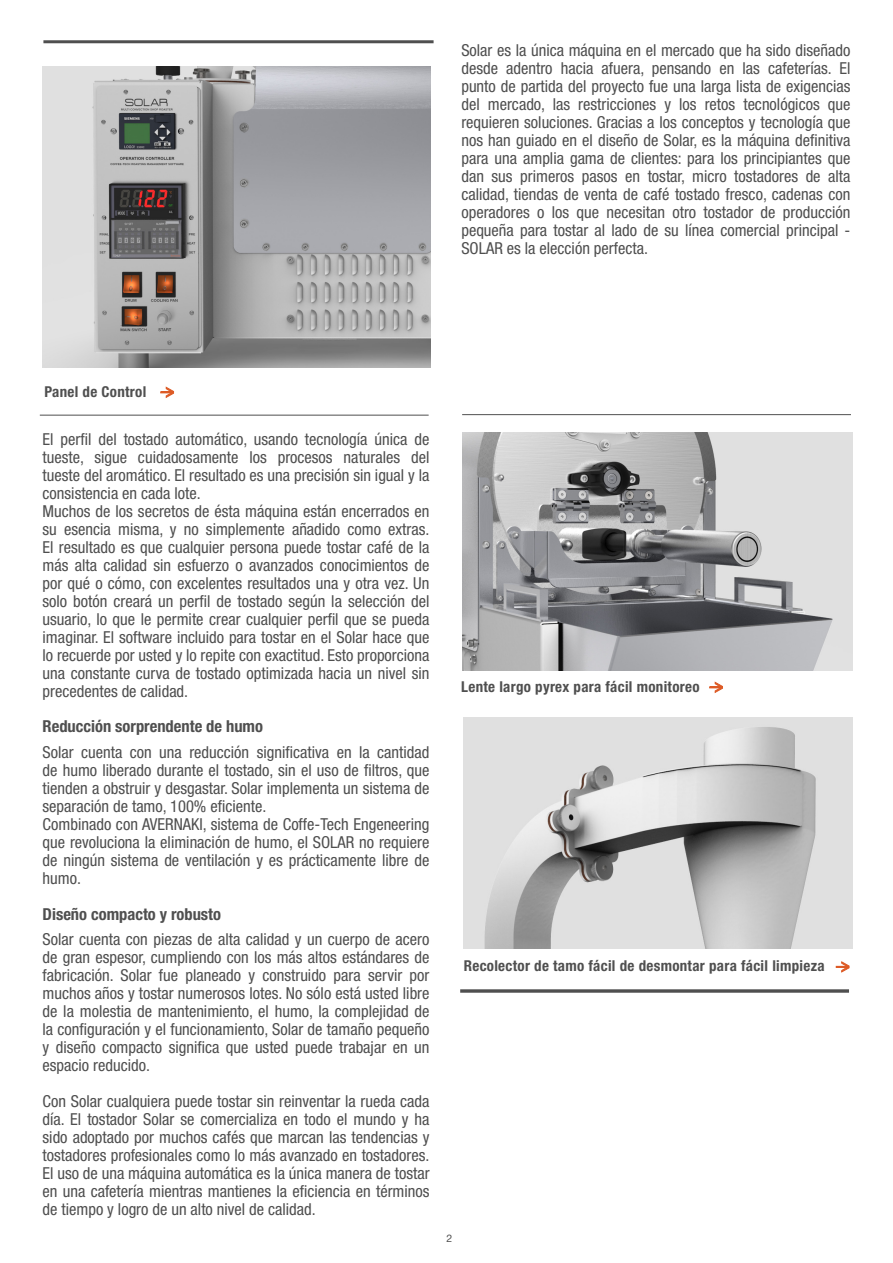
<style>
.page{position:relative;width:893px;height:1263px;background:#fff}
.page>*{position:absolute;margin:0;border:0;box-sizing:border-box;transform-origin:0 0}
.t1{font:condensed 16.5px/18px "Helvetica Neue";color:#4f4f4f;text-align:justify}
.t2{font:700 condensed 16.5px "Helvetica Neue";color:#4f4f4f}
.t3{font:700 condensed 15px "Helvetica Neue";letter-spacing:.02em;color:#4f4f4f}
.t4{font:10.5px "Helvetica Neue";color:#4f4f4f}
</style>
<div class="page">
<svg style="left:160px;top:386px;width:14px;height:12px"></svg>
<hr style="left:43px;top:40px;width:391px;height:3px;background:#4f4f4f">
<hr style="left:40px;top:415px;width:389px;height:1px;background:#4f4f4f">
<img style="left:42px;top:66px;width:388px;height:302px">
<hr style="left:462px;top:414px;width:389px;height:1px;background:#4f4f4f">
<svg style="left:709px;top:681px;width:14px;height:12px"></svg>
<svg style="left:460px;top:989px;width:389px;height:4px;background:#686868"></svg>
<svg style="left:836px;top:961px;width:14px;height:12px"></svg>
<img style="left:462px;top:432px;width:390px;height:238px">
<img style="left:464px;top:718px;width:388px;height:230px">
<p class="t1" style="left:461px;top:41px;width:391px;text-align:right">Solar es la única máquina en el mercado que ha sido diseñado<br>El</p>
<p class="t1" style="left:768px;top:59px;width:65px">cafeterías.</p>
<p class="t1" style="left:602px;top:59px;width:44px">afuera,</p>
<p class="t1" style="left:461px;top:59px;width:38px">desde</p>
<p class="t1" style="left:461px;top:77px;width:391px">punto de partida del proyecto fue una larga lista de exigencias</p>
<p class="t1" style="left:828px;top:95px;width:24px">que</p>
<p class="t1" style="left:506px;top:59px;width:48px">adentro</p>
<p class="t1" style="left:561px;top:59px;width:34px">hacia</p>
<p class="t1" style="left:652px;top:59px;width:61px">pensando</p>
<p class="t1" style="left:742px;top:59px;width:19px">las</p>
<p class="t1" style="left:719px;top:59px;width:16px">en</p>
<p class="t1" style="left:743px;top:95px;width:78px">tecnológicos</p>
<p class="t1" style="left:461px;top:95px;width:20px">del</p>
<p class="t1" style="left:461px;top:113px;width:391px">requieren soluciones. Gracias a los conceptos y tecnología que</p>
<p class="t1" style="left:461px;top:131px;width:390px">nos han guiado en el diseño de Solar, es la máquina definitiva</p>
<p class="t1" style="left:461px;top:149px;width:391px">para una amplia gama de clientes: para los principiantes que</p>
<p class="t1" style="left:828px;top:167px;width:24px">alta</p>
<p class="t1" style="left:488px;top:95px;width:59px">mercado,</p>
<p class="t1" style="left:553px;top:95px;width:19px">las</p>
<p class="t1" style="left:578px;top:95px;width:79px">restricciones</p>
<p class="t1" style="left:679px;top:95px;width:19px">los</p>
<p class="t1" style="left:705px;top:95px;width:32px">retos</p>
<p class="t1" style="left:664px;top:95px;width:8px">y</p>
<p class="t1" style="left:461px;top:167px;width:391px;text-align:left">dan<br>calidad, tiendas de venta de café tostado fresco, cadenas con operadores o los que necesitan otro tostador de producción pequeña para tostar al lado de su línea comercial principal - SOLAR es la elección perfecta.</p>
<p class="t1" style="left:520px;top:167px;width:56px">primeros</p>
<p class="t1" style="left:648px;top:167px;width:81px">tostar, micro</p>
<p class="t1" style="left:734px;top:167px;width:65px">tostadores</p>
<p class="t1" style="left:806px;top:167px;width:16px">de</p>
<p class="t1" style="left:492px;top:167px;width:23px">sus</p>
<p class="t1" style="left:582px;top:167px;width:37px">pasos</p>
<p class="t1" style="left:625px;top:167px;width:16px">en</p>
<p class="t3" style="left:44px;top:383px;width:103px">Panel de Control</p>
<p class="t1" style="left:43px;top:430px;width:388px;text-align:right">El perfil del tostado automático, usando tecnología única de del</p>
<p class="t1" style="left:94px;top:448px;width:34px">sigue</p>
<p class="t1" style="left:138px;top:448px;width:102px">cuidadosamente</p>
<p class="t1" style="left:249px;top:448px;width:19px">los</p>
<p class="t1" style="left:344px;top:448px;width:58px">naturales</p>
<p class="t1" style="left:43px;top:448px;width:388px;text-align:left">tueste,<br>tueste del aromático. El resultado es una precisión sin igual lay consistencia en cada lote.</p>
<p class="t1" style="left:43px;top:502px;width:388px">Muchos de los secretos de ésta máquina están encerrados en su esencia misma y, no simplemente añadido como extras.<br>El resultado es que cualquier persona puede tostar café de la más alta calidad sin esfuerzo o avanzados conocimientos de por qué o cómo, con excelentes resultados una y otra vez. Un solo botón creará un perfil de tostado según la selección del usuario lo, que le permite crear cualquier perfil que se pueda imaginar. El software incluido para tostar en el Solar hace que lo recuerde por usted loy repite con exactitud. Esto proporciona una constante curva de tostado optimizada hacia un nivel sin precedentes de calidad.</p>
<p class="t2" style="left:43px;top:716px;width:222px">Reducción sorprendente de humo</p>
<p class="t1" style="left:377px;top:743px;width:54px">cantidad</p>
<p class="t1" style="left:278px;top:448px;width:56px">procesos</p>
<p class="t1" style="left:189px;top:743px;width:61px">reducción</p>
<p class="t1" style="left:43px;top:743px;width:388px;text-align:left">Solar<br>de humo liberado durante el tostado, sin el uso de filtros, que tienden a obstruir y desgastar. Solar implementa un sistema de separación de tamo, 100% eficiente.</p>
<p class="t1" style="left:43px;top:815px;width:388px">Combinado con AVERNAKI, sistema de Coffe-Tech Engeneering que revoluciona la eliminación de humo, el SOLAR no requiere de ningún sistema de ventilación y es prácticamente libre de humo.</p>
<p class="t2" style="left:43px;top:904px;width:180px">Diseño compacto y robusto</p>
<p class="t1" style="left:43px;top:930px;width:388px">Solar cuenta con piezas de alta calidad y un cuerpo de acero de gran espesor, cumpliendo con los más altos estándares de fabricación. Solar fue planeado y construido para servir por muchos años y tostar numerosos lotes. No sólo está usted libre de la molestia de mantenimiento, el humo la, complejidad de la configuración y el funcionamiento, Solar de tamaño pequeño y diseño compacto significa que usted puede trabajar en un espacio reducido.</p>
<p class="t1" style="left:43px;top:1092px;width:388px">Con Solar cualquiera puede tostar sin reinventar la rueda cada día. El tostador Solar se comercializa en todo el mundo y ha sido adoptado por muchos cafés que marcan las tendencias y tostadores profesionales como lo más avanzado en tostadores.<br>El uso de una máquina automática es la única manera de tostar en una cafetería mientras mantienes la eficiencia en términos de tiempo y logro de un alto nivel de calidad.</p>
<p class="t1" style="left:257px;top:743px;width:74px">significativa</p>
<p class="t1" style="left:359px;top:743px;width:12px">la</p>
<p class="t1" style="left:81px;top:743px;width:43px">cuenta</p>
<p class="t1" style="left:130px;top:743px;width:23px">con</p>
<p class="t1" style="left:159px;top:743px;width:24px">una</p>
<p class="t1" style="left:337px;top:743px;width:16px">en</p>
<p class="t3" style="left:461px;top:677px;width:240px">Lente largo pyrex para fácil monitoreo</p>
<p class="t3" style="left:464px;top:957px;width:362px">Recolector de tamo fácil de desmontar para fácil limpieza</p>
<p class="t4" style="left:446px;top:1232px;width:7px">2</p>
</div>
